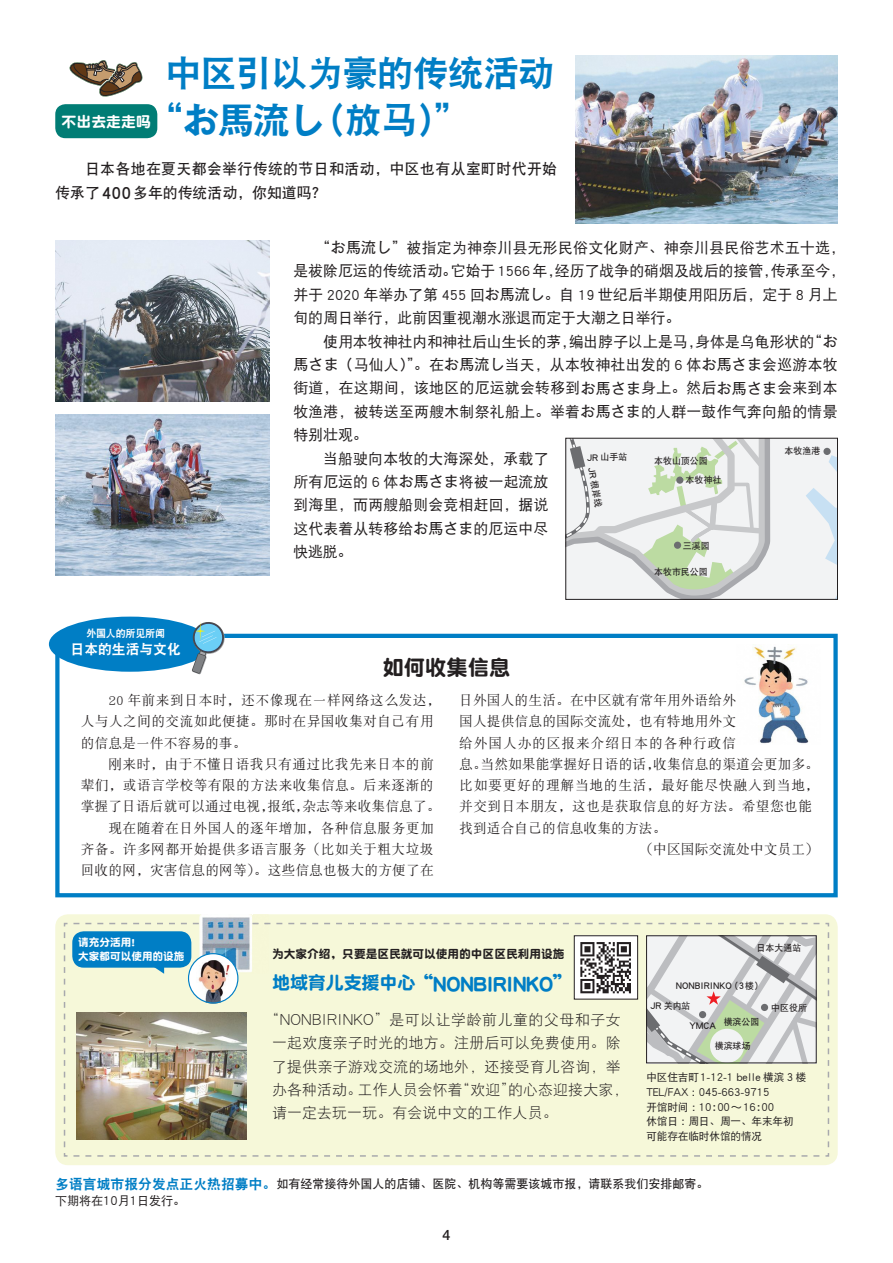
<style>
.page{position:relative;width:893px;height:1263px;background:#fff}
.page>*{position:absolute;margin:0;border:0;box-sizing:border-box;transform-origin:0 0}
.t1{font:36.15px/46.8px "DF Hei GB W9";letter-spacing:-.025em;color:#007ec5}
.t2{font:21.3px "DF Yuan GB W9";color:#231f20}
.t3{font:500 20.25px "Gothic MB101 Pro";letter-spacing:-.005em;color:#231f20}
.t4{font:18px "DF Yuan GB W9";letter-spacing:-.01em;color:#007ec5}
.t5{font:14.85px/23.4px "DF Hei GB W5";letter-spacing:.01em;color:#231f20}
.t6{font:14.85px/23.4px "DF Hei GB W3";letter-spacing:.02em;color:#231f20}
.t7{font:14.85px/23.4px "DF Hei GB W7";letter-spacing:.025em;color:#231f20}
.t8{font:14.85px "DF Yuan GB W9";color:#fff}
.t9{font:500 14.4px "Helvetica Neue LT Std";color:#231f20}
.t10{font:13.8px/21.3px "DF Song GB W5";letter-spacing:.025em;color:#231f20}
.t11{font:13.8px "DF Song GB W5";color:#231f20}
.t12{font:13.8px "DF Song GB W5";letter-spacing:.045em;color:#231f20}
.t13{font:13.8px "DF Song GB W5";letter-spacing:.055em;color:#231f20}
.t14{font:13.8px "DF Hei GB W9";color:#fff}
.t15{font:12px "DF Hei GB W7";color:#231f20}
.t16{font:12px "DF Hei GB W5";color:#231f20}
.t17{font:11.7px/14.9px "DF Hei GB W5";letter-spacing:-.01em;color:#231f20}
.t18{font:11.7px "DF Yuan GB W9";color:#231f20}
.t19{font:10.65px/14.9px "DF Hei GB W5";letter-spacing:-.01em;color:#231f20}
.t20{font:10.65px/13.8px "DF Yuan GB W9";color:#fff}
.t21{font:10.35px "DF Hei GB W9";letter-spacing:-.02em;color:#fff}
.t22{font:9.9px "DF Hei GB W7";color:#231f20}
.t23{font:9px "DF Hei GB W7";color:#231f20}
.s1{font-family:"Gothic MB101 Pro De";font-weight:700}
.s2{font-size:17.85px}
.s3{font-family:"Gothic MB101 Pro"}
.s4{font-size:9.9px}
.s5{font-size:21.75px}
.s6{font-size:16.35px}
.s7{font-size:9px}
.s8{font-size:10.65px}
.s9{font-family:"DF Hei GB W9";font-size:13.8px;color:#007ec5}
.s10{font-size:13.2px}
</style>
<div class="page">
<div style="left:55px;top:634px;width:783px;height:263px;border:4px solid #007ec5"></div>
<div style="left:55px;top:104px;width:102px;height:34px;background:#017d75;border-radius:10px"></div>
<svg style="left:70px;top:60px;width:73px;height:37px"></svg>
<div style="left:49px;top:617px;width:162px;height:55px;background:#007ec5;border-radius:50%"></div>
<svg style="left:192px;top:622px;width:33px;height:52px"></svg>
<img style="left:744px;top:644px;width:65px;height:100px">
<div style="left:566px;top:438px;width:272px;height:162px;background:#f2f3f4"></div>
<div style="left:823px;top:448px;width:8px;height:7px;background:#6c6d70;border-radius:50%"></div>
<svg style="left:806px;top:455px;width:30px;height:109px"></svg>
<svg style="left:568px;top:440px;width:203px;height:158px"></svg>
<div style="left:566px;top:438px;width:272px;height:162px;border:1px solid #231f20"></div>
<div style="left:55px;top:914px;width:783px;height:251px;background:#f6f8d9;border-radius:13px"></div>
<svg style="left:63px;top:922px;width:767px;height:235px"></svg>
<svg style="left:648px;top:937px;width:166px;height:124px"></svg>
<div style="left:699px;top:1011px;width:7px;height:7px;background:#6c6d70;border-radius:50%"></div>
<div style="left:646px;top:935px;width:170px;height:128px;border:1px solid #231f20"></div>
<div style="left:574px;top:936px;width:64px;height:63px;background:#fff"></div>
<img style="left:580px;top:942px;width:51px;height:52px">
<div style="left:574px;top:935px;width:64px;height:64px;border:1px solid #231f20"></div>
<img style="left:237px;top:914px;width:32px;height:60px">
<svg style="left:73px;top:923px;width:746px;height:1px"></svg>
<img style="left:199px;top:914px;width:53px;height:58px">
<img style="left:205px;top:923px;width:42px;height:1px">
<div style="left:189px;top:954px;width:49px;height:49px;background:#fff;border-radius:50%"></div>
<img style="left:196px;top:960px;width:34px;height:43px">
<div style="left:188px;top:953px;width:50px;height:50px;border:1px solid #007ec5;border-radius:50%"></div>
<div style="left:72px;top:931px;width:119px;height:37px;background:#007ec5;border-radius:11px"></div>
<svg style="left:153px;top:967px;width:11px;height:7px"></svg>
<img style="left:77px;top:1012px;width:170px;height:128px">
<img style="left:576px;top:55px;width:262px;height:169px">
<img style="left:55px;top:240px;width:215px;height:161px">
<img style="left:55px;top:415px;width:215px;height:160px">
<p class="t8" style="left:62px;top:113px;width:91px">不出去走走吗</p>
<h1 class="t1" style="left:148px;top:49px;width:408px;text-indent:18px">中区引以为豪的传统活动“<span class="s1">お馬流し</span>（放马）”</h1>
<p class="t7" style="left:55px;top:157px;width:503px;text-indent:30px">日本各地在夏天都会举行传统的节日和活动，中区也有从室町时代开始传承了<span class="s2">400</span>多年的传统活动，你知道吗？</p>
<p class="t5" style="left:293px;top:236px;width:553px;text-indent:22px">“<span class="s3">お馬流し</span>”被指定为神奈川县无形民俗文化财产、神奈川县民俗艺术五十选，是祓除厄运的传统活动。它始于1566年，经历了战争的硝烟及战后的接管，传承至今，并于 2020 年举办了第 455 回<span class="s3">お馬流し</span>。自 19 世纪后半期使用阳历后，定于 8 月上旬的周日举行，此前因重视潮水涨退而定于大潮之日举行。</p>
<p class="t5" style="left:323px;top:329px;width:516px">使用本牧神社内和神社后山生长的茅，编出脖子以上是马，身体是乌龟形状的“<span class="s3">お</span></p>
<p class="t5" style="left:293px;top:353px;width:546px"><span class="s3">馬さま</span>（马仙人）”。在<span class="s3">お馬流し</span>当天，从本牧神社出发的 6 体<span class="s3">お馬さま</span>会巡游本牧</p>
<p class="t5" style="left:293px;top:376px;width:546px">街道，在这期间，该地区的厄运就会转移到<span class="s3">お馬さま</span>身上。然后<span class="s3">お馬さま</span>会来到本</p>
<p class="t5" style="left:293px;top:399px;width:546px">牧渔港，被转送至两艘木制祭礼船上。举着<span class="s3">お馬さま</span>的人群一鼓作气奔向船的情景</p>
<p class="t5" style="left:293px;top:423px;width:76px">特别壮观。</p>
<p class="t5" style="left:323px;top:446px;width:227px">当船驶向本牧的大海深处，承载了</p>
<p class="t5" style="left:293px;top:470px;width:257px">所有厄运的 6 体<span class="s3">お馬さま</span>将被一起流放</p>
<p class="t5" style="left:293px;top:493px;width:257px">到海里，而两艘船则会竞相赶回，据说</p>
<p class="t5" style="left:293px;top:516px;width:257px">这代表着从转移给<span class="s3">お馬さま</span>的厄运中尽</p>
<p class="t5" style="left:293px;top:540px;width:61px">快逃脱。</p>
<p class="t23" style="left:784px;top:446px;width:37px">本牧渔港</p>
<p class="t23" style="left:587px;top:452px;width:42px"><span class="s4">JR</span> 山手站</p>
<p class="t23" style="left:654px;top:456px;width:55px">本牧山顶公园</p>
<p class="t23" style="left:597px;top:467px;width:42px;rotate:80deg"><span class="s4">JR</span> 根岸线</p>
<p class="t23" style="left:686px;top:475px;width:37px">本牧神社</p>
<p class="t23" style="left:683px;top:540px;width:28px">三溪园</p>
<p class="t21" style="left:86px;top:628px;width:80px">外国人的所见所闻</p>
<p class="t14" style="left:71px;top:641px;width:112px">日本的生活与文化</p>
<h2 class="t2" style="left:383px;top:656px;width:129px">如何收集信息</h2>
<p class="t23" style="left:654px;top:567px;width:55px">本牧市民公园</p>
<p class="t10" style="left:81px;top:689px;width:361px;text-indent:28px">20 年前来到日本时，还不像现在一样网络这么发达，人与人之间的交流如此便捷。那时在异国收集对自己有用的信息是一件不容易的事。</p>
<p class="t10" style="left:108px;top:753px;width:327px">刚来时，由于不懂日语我只有通过比我先来日本的前</p>
<p class="t10" style="left:81px;top:774px;width:354px">辈们，或语言学校等有限的方法来收集信息。后来逐渐的</p>
<p class="t11" style="left:81px;top:799px;width:361px">掌握了日语后就可以通过电视，报纸，杂志等来收集信息了。</p>
<p class="t10" style="left:108px;top:817px;width:327px">现在随着在日外国人的逐年增加，各种信息服务更加</p>
<p class="t10" style="left:81px;top:838px;width:354px">齐备。许多网都开始提供多语言服务（比如关于粗大垃圾</p>
<p class="t11" style="left:81px;top:863px;width:355px">回收的网，灾害信息的网等）。这些信息也极大的方便了在</p>
<p class="t11" style="left:459px;top:692px;width:278px">日外国人的生活。在中区就有常年用外语给外</p>
<p class="t11" style="left:459px;top:714px;width:278px">国人提供信息的国际交流处，也有特地用外文</p>
<p class="t13" style="left:459px;top:735px;width:278px">给外国人办的区报来介绍日本的各种行政信</p>
<p class="t11" style="left:459px;top:756px;width:361px">息。当然如果能掌握好日语的话，收集信息的渠道会更加多。</p>
<p class="t12" style="left:459px;top:777px;width:361px">比如要更好的理解当地的生活，最好能尽快融入到当地，</p>
<p class="t10" style="left:459px;top:795px;width:354px">并交到日本朋友，这也是获取信息的好方法。希望您也能</p>
<p class="t11" style="left:459px;top:820px;width:209px">找到适合自己的信息收集的方法。</p>
<p class="t11" style="left:639px;top:841px;width:181px">（中区国际交流处中文员工）</p>
<h3 class="t3" style="left:709px;top:828px;width:159px">横浜赤レンガ倉庫</h3>
<p class="t20" style="left:78px;top:935px;width:108px">请充分活用!<br>大家都可以使用的设施</p>
<p class="t18" style="left:272px;top:948px;width:294px">为大家介绍，只要是区民就可以使用的中区区民利用设施</p>
<p class="t4" style="left:272px;top:973px;width:300px">地域育儿支援中心“<span class="s5">NONBIRINKO</span>”</p>
<p class="t6" style="left:272px;top:1007px;width:358px;text-indent:-7px">“<span class="s6">NONBIRINKO</span>”是可以让学龄前儿童的父母和子女一起欢度亲子时光的地方。注册后可以免费使用。除了提供亲子游戏交流的场地外，还接受育儿咨询，举办各种活动。工作人员会怀着“欢迎”的心态迎接大家，请一定去玩一玩。有会说中文的工作人员。</p>
<p class="t23" style="left:756px;top:943px;width:46px">日本大通站</p>
<p class="t22" style="left:676px;top:980px;width:89px">NONBIRINKO<span class="s7">（</span>3<span class="s7">楼）</span></p>
<p class="t23" style="left:650px;top:1001px;width:42px"><span class="s4">JR</span> 关内站</p>
<p class="t23" style="left:724px;top:1017px;width:37px">横滨公园</p>
<p class="t23" style="left:715px;top:1041px;width:37px">横滨球场</p>
<p class="t22" style="left:689px;top:1020px;width:28px">YMCA</p>
<p class="t23" style="left:771px;top:1002px;width:37px">中区役所</p>
<p class="t17" style="left:646px;top:1069px;width:162px"><span class="s8">中区住吉町</span>1-12-1 belle <span class="s8">横滨</span> 3 <span class="s8">楼<br></span>TEL/FAX <span class="s8">：</span>045-663-9715<br><span class="s8">开馆时间：</span>10:00<span class="s8">～</span>16:00</p>
<p class="t19" style="left:646px;top:1114px;width:149px">休馆日：周日、周一、年末年初可能存在临时休馆的情况</p>
<p class="t15" style="left:55px;top:1177px;width:655px"><span class="s9">多语言城市报分发点正火热招募中。</span>如有经常接待外国人的店铺、医院、机构等需要该城市报，请联系我们安排邮寄。</p>
<p class="t16" style="left:55px;top:1194px;width:131px">下期将在<span class="s10">10</span>月<span class="s10">1</span>日发行。</p>
<p class="t9" style="left:442px;top:1226px;width:9px">4</p>
</div>
